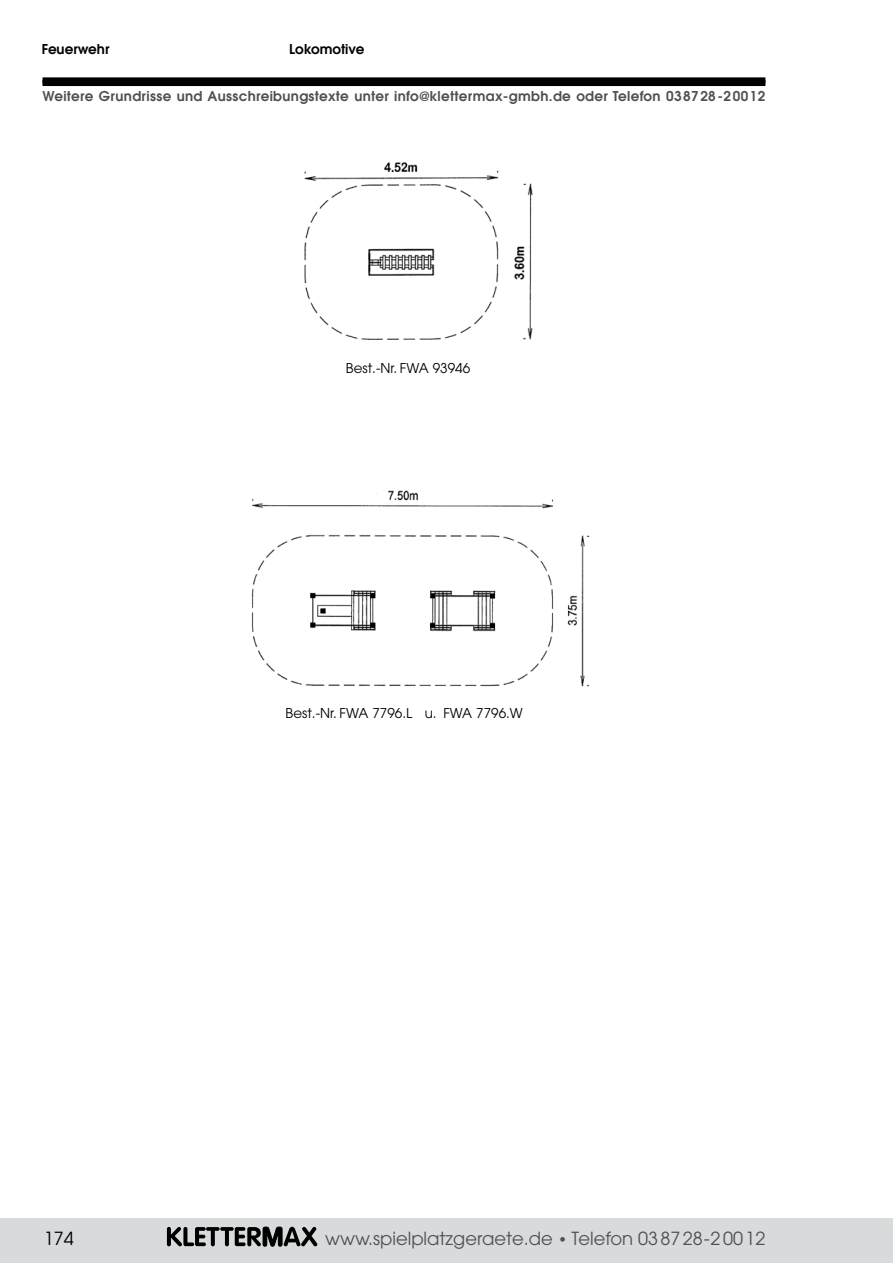
<style>
.page{position:relative;width:893px;height:1263px;background:#fff}
.page>*{position:absolute;margin:0;border:0;box-sizing:border-box;transform-origin:0 0}
.t1{font:18px "Avant Garde";color:#504f53}
.t2{font:18px "Avant Garde";color:#000}
.t3{font:600 13.5px "Avant Garde";letter-spacing:.025em;color:#504f53}
.t4{font:13.5px "Avant Garde";color:#000}
.t5{font:600 13.5px "Avant Garde";color:#000}
.s1{font-size:15px}
</style>
<div class="page">
<div style="left:0;top:1218px;width:893px;height:45px;background:#d8dbdc"></div>
<div style="left:43px;top:77px;width:722px;height:6px;background:#000"></div>
<svg style="left:167px;top:1227px;width:150px;height:19px"></svg>
<div style="left:43px;top:80px;width:722px;height:6px;background:#000"></div>
<img style="left:304px;top:162px;width:229px;height:178px">
<img style="left:251px;top:490px;width:339px;height:197px">
<p class="t5" style="left:42px;top:40px;width:69px">Feuerwehr</p>
<p class="t5" style="left:289px;top:40px;width:77px">Lokomotive</p>
<p class="t3" style="left:43px;top:87px;width:724px">Weitere Grundrisse und Ausschreibungstexte unter info@klettermax-gmbh.de oder Telefon 038728-20012</p>
<p class="t4" style="left:346px;top:360px;width:126px">Best.-Nr. FWA 93946</p>
<p class="t4" style="left:286px;top:705px;width:239px">Best.-Nr. FWA 7796.L u. FWA 7796.W</p>
<h1 class="t2" style="left:44px;top:1228px;width:31px">174</h1>
<h1 class="t1" style="left:325px;top:1228px;width:442px">www.spielplatzgeraete.de <span class="s1">•</span> Telefon 03 8728-20012</h1>
</div>
